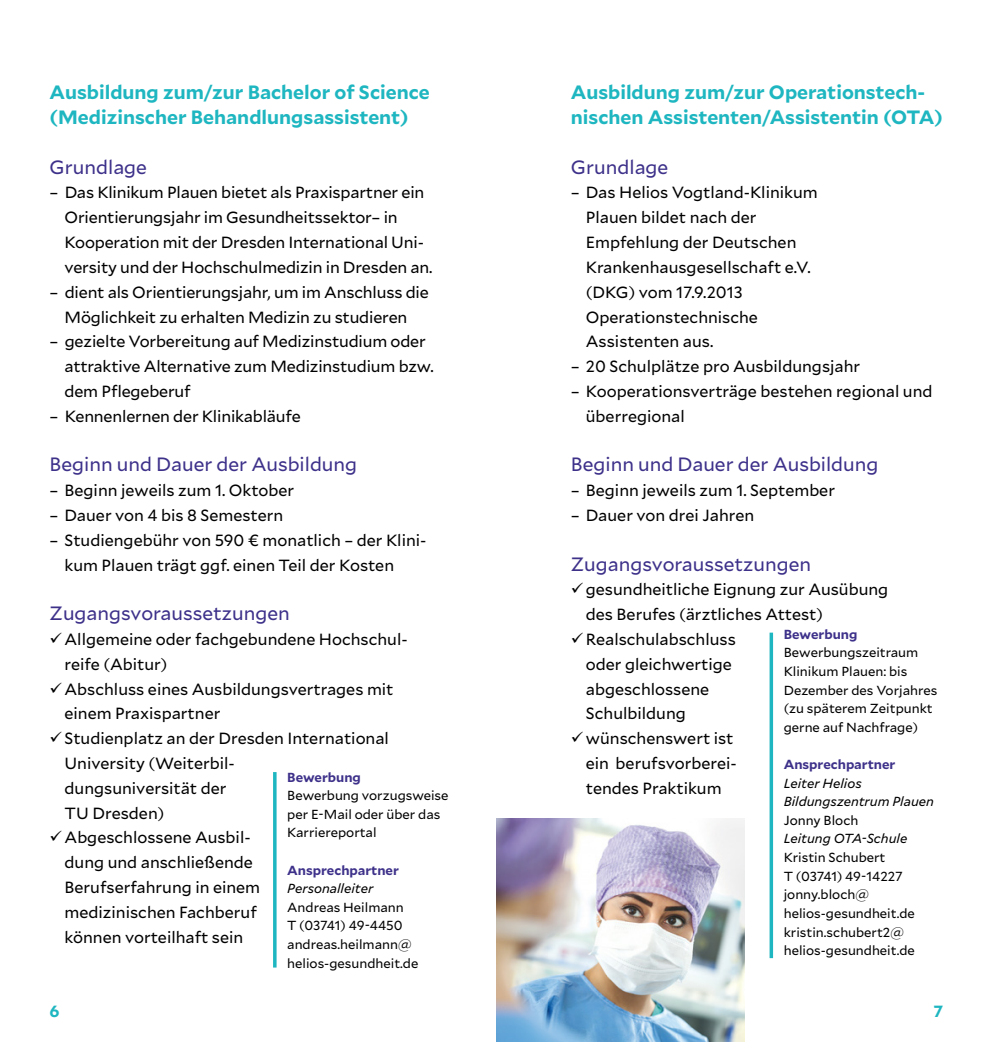
<style>
.page{position:relative;width:993px;height:1042px;background:#fff}
.page>*{position:absolute;margin:0;border:0;box-sizing:border-box;transform-origin:0 0}
.t1{font:700 19.25px/24.8px "Mallory";color:#1eb6c0}
.t2{font:19.25px "Mallory";color:#3d318a}
.t3{font:16.1px/24.8px "Mallory";color:#000}
.t4{font:700 16.1px "Mallory";color:#1eb6c0}
.t5{font:13.12px/18.6px "Mallory";color:#000}
.t6{font:italic 13.12px/18.6px "Mallory";color:#000}
.t7{font:700 13.12px "Mallory";color:#3d318a}
</style>
<div class="page">
<hr style="left:273px;top:772px;width:3px;height:195px;background:#1eb6c0">
<hr style="left:769px;top:632px;width:3px;height:326px;background:#1eb6c0">
<img style="left:496px;top:819px;width:248px;height:223px">
<p class="t1" style="left:50px;top:79px;width:381px">Ausbildung zum/zur Bachelor of Science (Medizinscher Behandlungsassistent)</p>
<p class="t2" style="left:50px;top:153px;width:99px">Grundlage</p>
<p class="t3" style="left:64px;top:179px;width:369px;text-indent:-15px">– Das Klinikum Plauen bietet als Praxispartner ein Orientierungsjahr im Gesundheitssektor– in Kooperation mit der Dresden International Uni&shy;versity und der Hochschulmedizin in Dresden an.</p>
<p class="t3" style="left:50px;top:279px;width:380px;text-align:center">– dient als Orientierungsjahr, um im Anschluss die<br>Möglichkeit zu erhalten Medizin zu studieren</p>
<p class="t3" style="left:64px;top:328px;width:371px;text-indent:-15px">– gezielte Vorbereitung auf Medizinstudium oder attraktive Alternative zum Medizinstudium bzw. dem Pflegeberuf</p>
<p class="t3" style="left:50px;top:403px;width:252px">– Kennenlernen der Klinikabläufe</p>
<p class="t2" style="left:50px;top:451px;width:309px">Beginn und Dauer der Ausbildung</p>
<p class="t3" style="left:50px;top:477px;width:246px">– Beginn jeweils zum 1. Oktober</p>
<p class="t3" style="left:50px;top:502px;width:235px">– Dauer von 4 bis 8 Semestern</p>
<p class="t3" style="left:64px;top:527px;width:363px;text-indent:-15px">– Studiengebühr von 590 € monatlich – der Klini&shy;kum Plauen trägt ggf. einen Teil der Kosten</p>
<p class="t2" style="left:50px;top:599px;width:241px">Zugangsvoraussetzungen</p>
<p class="t3" style="left:64px;top:626px;width:344px;text-indent:-15px">✓Allgemeine oder fachgebundene Hochschul&shy;reife (Abitur)</p>
<p class="t3" style="left:64px;top:676px;width:330px;text-indent:-15px">✓Abschluss eines Ausbildungsvertrages mit einem Praxispartner</p>
<p class="t3" style="left:64px;top:725px;width:326px;text-indent:-15px">✓Studienplatz an der Dresden International<br>University (Weiterbil-<br>dungsuniversität der<br>TU Dresden)</p>
<p class="t3" style="left:64px;top:824px;width:197px;text-indent:-15px">✓Abgeschlossene Ausbil&shy;dung und anschließende<br>Berufserfahrung in einem medizinischen Fachberuf können vorteilhaft sein</p>
<p class="t7" style="left:287px;top:767px;width:75px">Bewerbung</p>
<p class="t5" style="left:287px;top:785px;width:163px">Bewerbung vorzugsweise per E-Mail oder über das<br>Karriereportal</p>
<p class="t7" style="left:287px;top:860px;width:113px">Ansprechpartner</p>
<p class="t6" style="left:287px;top:878px;width:88px">Personalleiter</p>
<p class="t5" style="left:287px;top:897px;width:133px">Andreas Heilmann<br>T (03741) 49-4450 andreas.heilmann@ helios-gesundheit.de</p>
<p class="t1" style="left:570px;top:79px;width:373px">Ausbildung zum/zur Operationstech&shy;nischen Assistenten/Assistentin (OTA)</p>
<p class="t2" style="left:570px;top:153px;width:99px">Grundlage</p>
<p class="t3" style="left:585px;top:179px;width:233px;text-indent:-15px">– Das Helios Vogtland-Klinikum<br>Plauen bildet nach der<br>Empfehlung der Deutschen<br>Krankenhausgesellschaft e.V. (DKG) vom 17.9.2013<br>Operationstechnische<br>Assistenten aus.</p>
<p class="t3" style="left:570px;top:353px;width:291px">– 20 Schulplätze pro Ausbildungsjahr</p>
<p class="t3" style="left:585px;top:378px;width:348px;text-indent:-15px">– Kooperationsverträge bestehen regional und überregional</p>
<p class="t2" style="left:570px;top:451px;width:309px">Beginn und Dauer der Ausbildung</p>
<p class="t3" style="left:570px;top:477px;width:265px">– Beginn jeweils zum 1. September</p>
<p class="t3" style="left:570px;top:502px;width:185px">– Dauer von drei Jahren</p>
<p class="t2" style="left:570px;top:550px;width:241px">Zugangsvoraussetzungen</p>
<p class="t3" style="left:585px;top:576px;width:304px;text-indent:-15px">✓gesundheitliche Eignung zur Ausübung des Berufes (ärztliches Attest)</p>
<p class="t3" style="left:585px;top:626px;width:151px;text-indent:-15px">✓Realschulabschluss oder gleichwertige abgeschlossene<br>Schulbildung</p>
<p class="t3" style="left:585px;top:725px;width:152px;text-indent:-15px">✓wünschenswert ist ein berufsvorberei&shy;tendes Praktikum</p>
<p class="t7" style="left:783px;top:624px;width:75px">Bewerbung</p>
<p class="t5" style="left:783px;top:643px;width:155px">Bewerbungszeitraum<br>Klinikum Plauen: bis<br>Dezember des Vorjahres (zu späterem Zeitpunkt gerne auf Nachfrage)</p>
<p class="t7" style="left:783px;top:754px;width:113px">Ansprechpartner</p>
<p class="t6" style="left:783px;top:773px;width:152px">Leiter Helios<br>Bildungszentrum Plauen</p>
<p class="t5" style="left:783px;top:810px;width:76px">Jonny Bloch</p>
<p class="t6" style="left:783px;top:829px;width:125px">Leitung OTA-Schule</p>
<p class="t5" style="left:783px;top:847px;width:133px">Kristin Schubert<br>T (03741) 49-14227 jonny.bloch@ helios-gesundheit.de kristin.schubert2@ helios-gesundheit.de</p>
<p class="t4" style="left:50px;top:999px;width:12px">6</p>
<p class="t4" style="left:933px;top:999px;width:11px">7</p>
</div>
